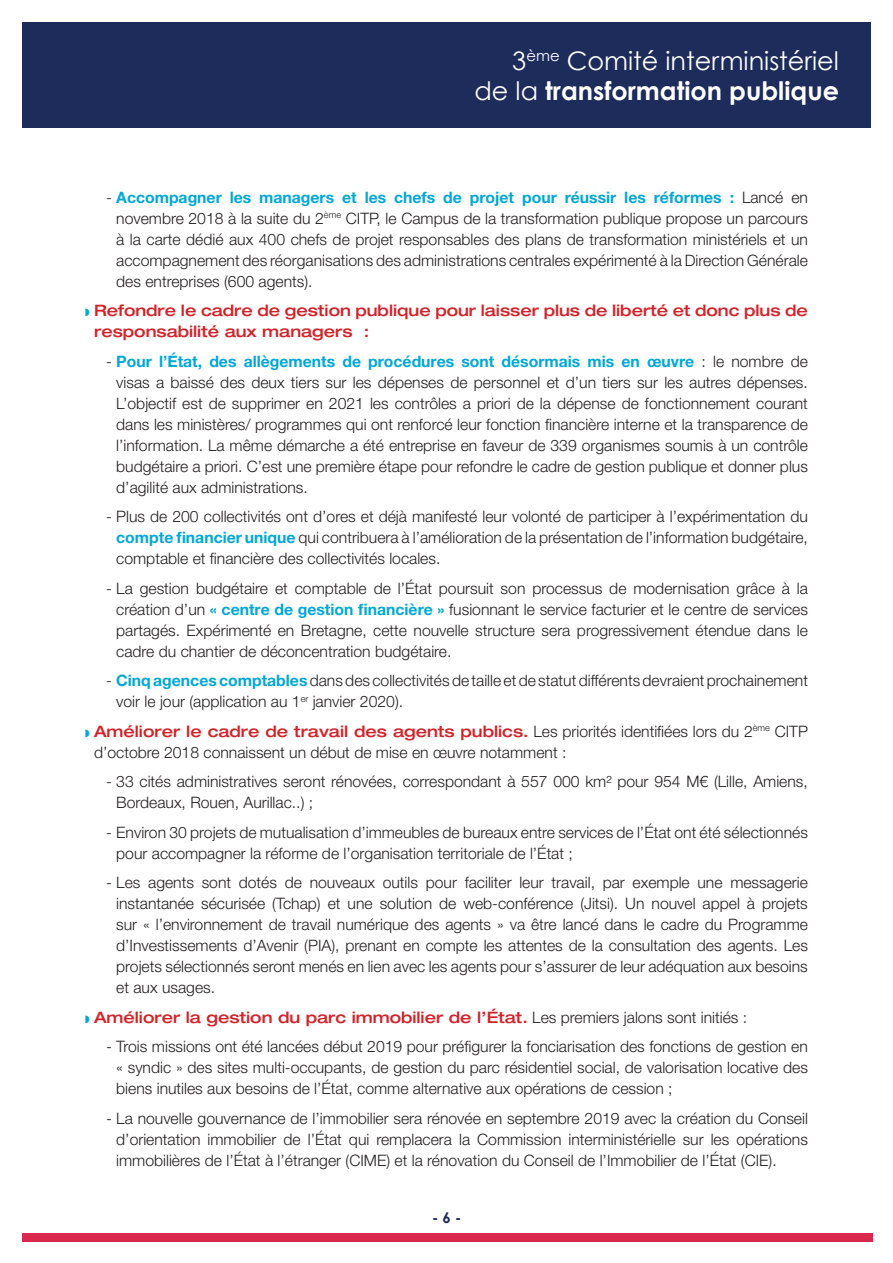
<style>
.page{position:relative;width:893px;height:1263px;background:#fff}
.page>*{position:absolute;margin:0;border:0;box-sizing:border-box;transform-origin:0 0}
.t1{font:25.5px/30px "Century Gothic";color:#fff;text-align:right}
.t2{font:300 15.75px/21px "Helvetica Neue LT Pro";color:#231f20;text-align:justify}
.t3{font:500 expanded 15.75px/21px "Helvetica Neue LT Pro";color:#d1232a}
.t4{font:700 15px "Century Gothic";color:#1d2c5b}
.s1{font-weight:700}
.s2{font-weight:700;color:#00a7d4}
.s3{font-weight:500;font-stretch:expanded;color:#d1232a}
.s4{font-weight:300;font-stretch:normal;color:#231f20}
</style>
<div class="page">
<div style="left:22px;top:22px;width:849px;height:106px;background:#1d2c5b"></div>
<div style="left:22px;top:1233px;width:851px;height:9px;background:#d9294c"></div>
<h1 class="t1" style="left:474px;top:45px;width:366px">3<sup>ème</sup> Comité interministériel de la <span class="s1">transformation publique</span></h1>
<p class="t2" style="left:116px;top:186px;width:693px;text-indent:-10px">- <span class="s2">Accompagner les managers et les chefs de projet pour réussir les réformes :</span> Lancé en novembre 2018 à la suite du 2<sup>ème</sup> CITP, le Campus de la transformation publique propose un parcours à la carte dédié aux 400 chefs de projet responsables des plans de transformation ministériels et un accompagnement des réorganisations des administrations centrales expérimenté à la Direction Générale des entreprises (600 agents).</p>
<p class="t3" style="left:94px;top:300px;width:715px">Refondre le cadre de gestion publique pour laisser plus de liberté et donc plus de responsabilité aux managers :</p>
<p class="t2" style="left:116px;top:350px;width:693px;text-indent:-10px">- <span class="s2">Pour l’État, des allègements de procédures sont désormais mis en œuvre</span> : le nombre de visas a baissé des deux tiers sur les dépenses de personnel et d’un tiers sur les autres dépenses.<br>L’objectif est de supprimer en 2021 les contrôles a priori de la dépense de fonctionnement courant dans les ministères/ programmes qui ont renforcé leur fonction financière interne et la transparence de l’information. La même démarche a été entreprise en faveur de 339 organismes soumis à un contrôle budgétaire a priori. C’est une première étape pour refondre le cadre de gestion publique et donner plus d’agilité aux administrations.</p>
<p class="t2" style="left:116px;top:506px;width:693px;text-indent:-10px">- Plus de 200 collectivités ont d’ores et déjà manifesté leur volonté de participer à l’expérimentation du <span class="s2">compte financier unique</span> qui contribuera à l’amélioration de la présentation de l’information budgétaire, comptable et financière des collectivités locales.</p>
<p class="t2" style="left:116px;top:577px;width:693px;text-indent:-10px">- La gestion budgétaire et comptable de l’État poursuit son processus de modernisation grâce à la création d’un <span class="s2">« centre de gestion financière »</span> fusionnant le service facturier et le centre de services partagés. Expérimenté en Bretagne, cette nouvelle structure sera progressivement étendue dans le cadre du chantier de déconcentration budgétaire.</p>
<p class="t2" style="left:116px;top:670px;width:693px;text-indent:-10px">- <span class="s2">Cinq agences comptables</span> dans des collectivités de taille et de statut différents devraient prochainement voir le jour (application au 1<sup>er</sup> janvier 2020).</p>
<p class="t2" style="left:94px;top:720px;width:715px"><span class="s3">Améliorer le cadre de travail des agents publics.</span> Les priorités identifiées lors du 2<sup>ème</sup> CITP d’octobre 2018 connaissent un début de mise en œuvre notamment :</p>
<p class="t2" style="left:116px;top:771px;width:693px;text-indent:-10px">- 33 cités administratives seront rénovées, correspondant à 557 000 km² pour 954 M€ (Lille, Amiens,<br>Bordeaux, Rouen, Aurillac..) ;</p>
<p class="t2" style="left:116px;top:821px;width:693px;text-indent:-10px">- Environ 30 projets de mutualisation d’immeubles de bureaux entre services de l’État ont été sélectionnés pour accompagner la réforme de l’organisation territoriale de l’État ;</p>
<p class="t2" style="left:116px;top:872px;width:693px;text-indent:-10px">- Les agents sont dotés de nouveaux outils pour faciliter leur travail, par exemple une messagerie instantanée sécurisée (Tchap) et une solution de web-conférence (Jitsi). Un nouvel appel à projets sur « l’environnement de travail numérique des agents » va être lancé dans le cadre du Programme d’Investissements d’Avenir (PIA), prenant en compte les attentes de la consultation des agents. Les projets sélectionnés seront menés en lien avec les agents pour s’assurer de leur adéquation aux besoins et aux usages.</p>
<p class="t3" style="left:94px;top:1006px;width:655px">Améliorer la gestion du parc immobilier de l’État. <span class="s4">Les premiers jalons sont initiés :</span></p>
<p class="t2" style="left:116px;top:1036px;width:693px;text-indent:-10px">- Trois missions ont été lancées début 2019 pour préfigurer la fonciarisation des fonctions de gestion en « syndic » des sites multi-occupants, de gestion du parc résidentiel social, de valorisation locative des biens inutiles aux besoins de l’État, comme alternative aux opérations de cession ;</p>
<p class="t2" style="left:116px;top:1107px;width:693px;text-indent:-10px">- La nouvelle gouvernance de l’immobilier sera rénovée en septembre 2019 avec la création du Conseil d’orientation immobilier de l’État qui remplacera la Commission interministérielle sur les opérations immobilières de l’État à l’étranger (CIME) et la rénovation du Conseil de l’Immobilier de l’État (CIE).</p>
<p class="t4" style="left:432px;top:1208px;width:31px">- 6 -</p>
</div>
